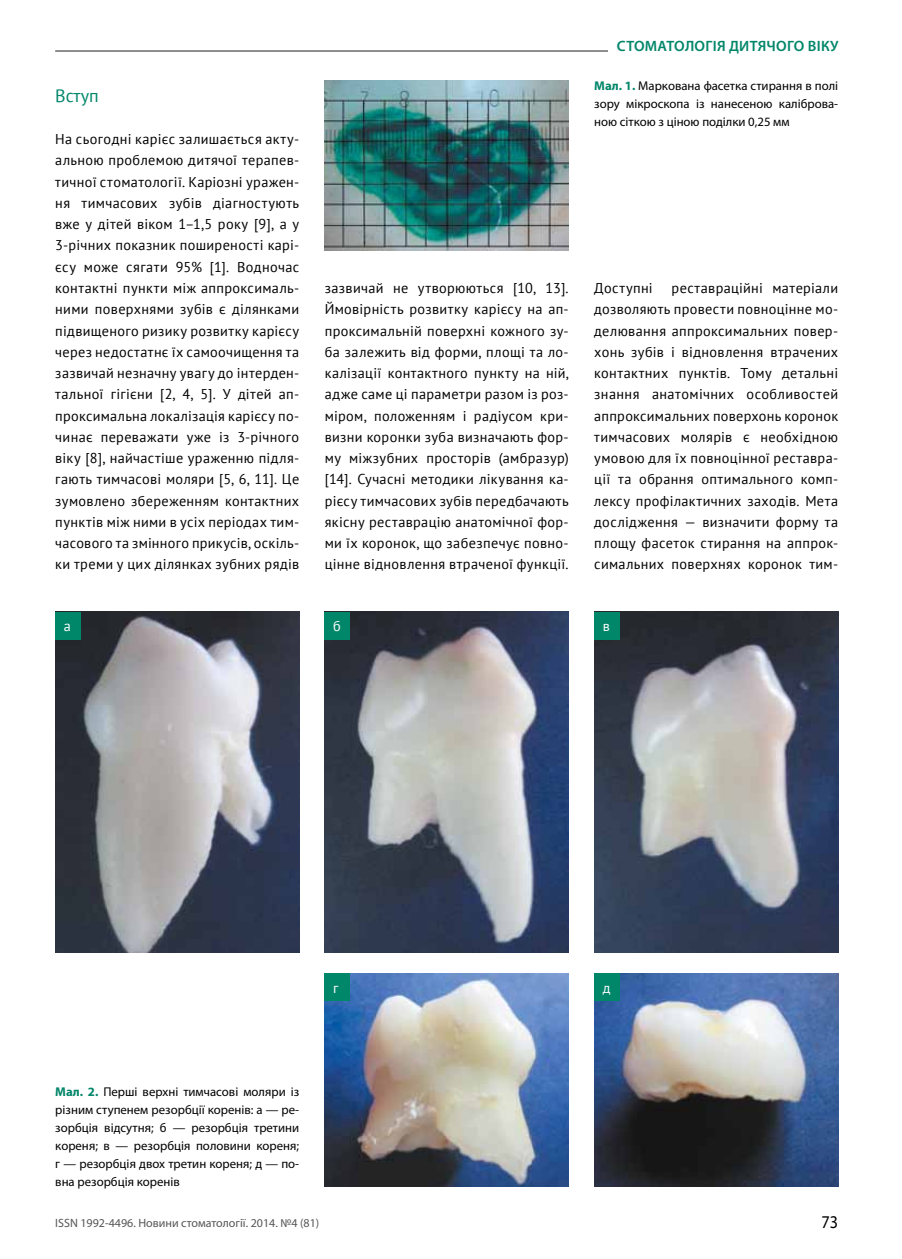
<style>
.page{position:relative;width:902px;height:1259px;background:#fff}
.page>*{position:absolute;margin:0;border:0;box-sizing:border-box;transform-origin:0 0}
.t1{font:18px "PT Sans";color:#008669}
.t2{font:18px "Myriad Pro";color:#000;scale:.9 1}
.t3{font:600 15px "Myriad Pro";letter-spacing:.02em;color:#008669}
.t4{font:14.25px/21.3px "PT Sans";letter-spacing:.025em;color:#000;text-align:justify}
.t5{font:14.25px "PT Sans";color:#fff}
.t6{font:12.75px/18px "Myriad Pro";color:#000;text-align:justify}
.t7{font:12px "Myriad Pro";color:#565656}
.s1{font-weight:700;color:#008669}
</style>
<div class="page">
<hr style="left:55px;top:50px;width:756px;height:2px;background:#878786">
<div style="left:608px;top:40px;width:230px;height:20px;background:#fff"></div>
<img style="left:325px;top:80px;width:243px;height:170px">
<img style="left:55px;top:612px;width:244px;height:340px">
<img style="left:325px;top:612px;width:243px;height:341px">
<img style="left:594px;top:612px;width:243px;height:341px">
<img style="left:325px;top:973px;width:243px;height:213px">
<img style="left:594px;top:973px;width:244px;height:213px">
<div style="left:325px;top:612px;width:25px;height:27px;background:#008669"></div>
<div style="left:55px;top:612px;width:25px;height:27px;background:#008669"></div>
<div style="left:594px;top:612px;width:25px;height:27px;background:#008669"></div>
<div style="left:325px;top:973px;width:25px;height:28px;background:#008669"></div>
<div style="left:594px;top:973px;width:25px;height:28px;background:#008669"></div>
<p class="t1" style="left:55px;top:84px;width:45px">Вступ</p>
<p class="t4" style="left:55px;top:128px;width:245px">На сьогодні карієс залишається акту&shy;альною проблемою дитячої терапев&shy;тичної стоматології. Каріозні уражен&shy;ня тимчасових зубів діагностують вже у дітей віком 1–1,5 року [9], а у 3-річних показник поширеності карі&shy;єсу може сягати 95% [1]. Водночас контактні пункти між аппроксималь&shy;ними поверхнями зубів є ділянками підвищеного ризику розвитку карієсу через недостатнє їх самоочищення та зазвичай незначну увагу до інтерден&shy;тальної гігієни [2, 4, 5]. У дітей ап&shy;проксимальна локалізація карієсу по&shy;чинає переважати уже із 3-річного віку [8], найчастіше ураженню підля&shy;гають тимчасові моляри [5, 6, 11]. Це зумовлено збереженням контактних пунктів між ними в усіх періодах тим&shy;часового та змінного прикусів, оскіль&shy;ки треми у цих ділянках зубних рядів</p>
<p class="t3" style="left:617px;top:36px;width:223px">стоматологія дитячого віку</p>
<p class="t3" style="left:617px;top:36px;width:222px">Терапевтична стоматологія</p>
<p class="t6" style="left:594px;top:76px;width:245px"><span class="s1">Мал. 1.</span> Маркована фасетка стирання в полі зору мікроскопа із нанесеною каліброва&shy;ною сіткою з ціною поділки 0,25 мм</p>
<p class="t4" style="left:325px;top:277px;width:245px">зазвичай не утворюються [10, 13].<br>Ймовірність розвитку карієсу на ап&shy;проксимальній поверхні кожного зу&shy;ба залежить від форми, площі та ло&shy;калізації контактного пункту на ній, адже саме ці параметри разом із роз&shy;міром, положенням і радіусом кри&shy;визни коронки зуба визначають фор&shy;му міжзубних просторів (амбразур) [14]. Сучасні методики лікування ка&shy;рієсу тимчасових зубів передбачають якісну реставрацію анатомічної фор&shy;ми їх коронок, що забезпечує повно&shy;цінне відновлення втраченої функції.</p>
<p class="t4" style="left:594px;top:277px;width:60px">Доступні</p>
<p class="t4" style="left:594px;top:277px;width:245px;text-indent:77px">реставраційні матеріали дозволяють провести повноцінне мо&shy;делювання аппроксимальних повер&shy;хонь зубів і відновлення втрачених контактних пунктів. Тому детальні знання анатомічних особливостей аппроксимальних поверхонь коронок тимчасових молярів є необхідною умовою для їх повноцінної реставра&shy;ції та обрання оптимального комп&shy;лексу профілактичних заходів. Мета дослідження — визначити форму та площу фасеток стирання на аппрок&shy;симальних поверхнях коронок тим-</p>
<p class="t5" style="left:64px;top:617px;width:9px">а</p>
<p class="t5" style="left:333px;top:617px;width:9px">б</p>
<p class="t5" style="left:602px;top:617px;width:9px">в</p>
<p class="t5" style="left:333px;top:978px;width:7px">г</p>
<p class="t5" style="left:602px;top:978px;width:9px">д</p>
<p class="t6" style="left:55px;top:1082px;width:245px"><span class="s1">Мал. 2.</span> Перші верхні тимчасові моляри із різним ступенем резорбції коренів: а — ре&shy;зорбція відсутня; б — резорбція третини кореня; в — резорбція половини кореня; г — резорбція двох третин кореня; д — по&shy;вна резорбція коренів</p>
<p class="t7" style="left:55px;top:1215px;width:265px">ISSN 1992-4496. Новини стоматології. 2014. №4 (81)</p>
<p class="t2" style="left:821px;top:1211px;width:20px">73</p>
</div>
